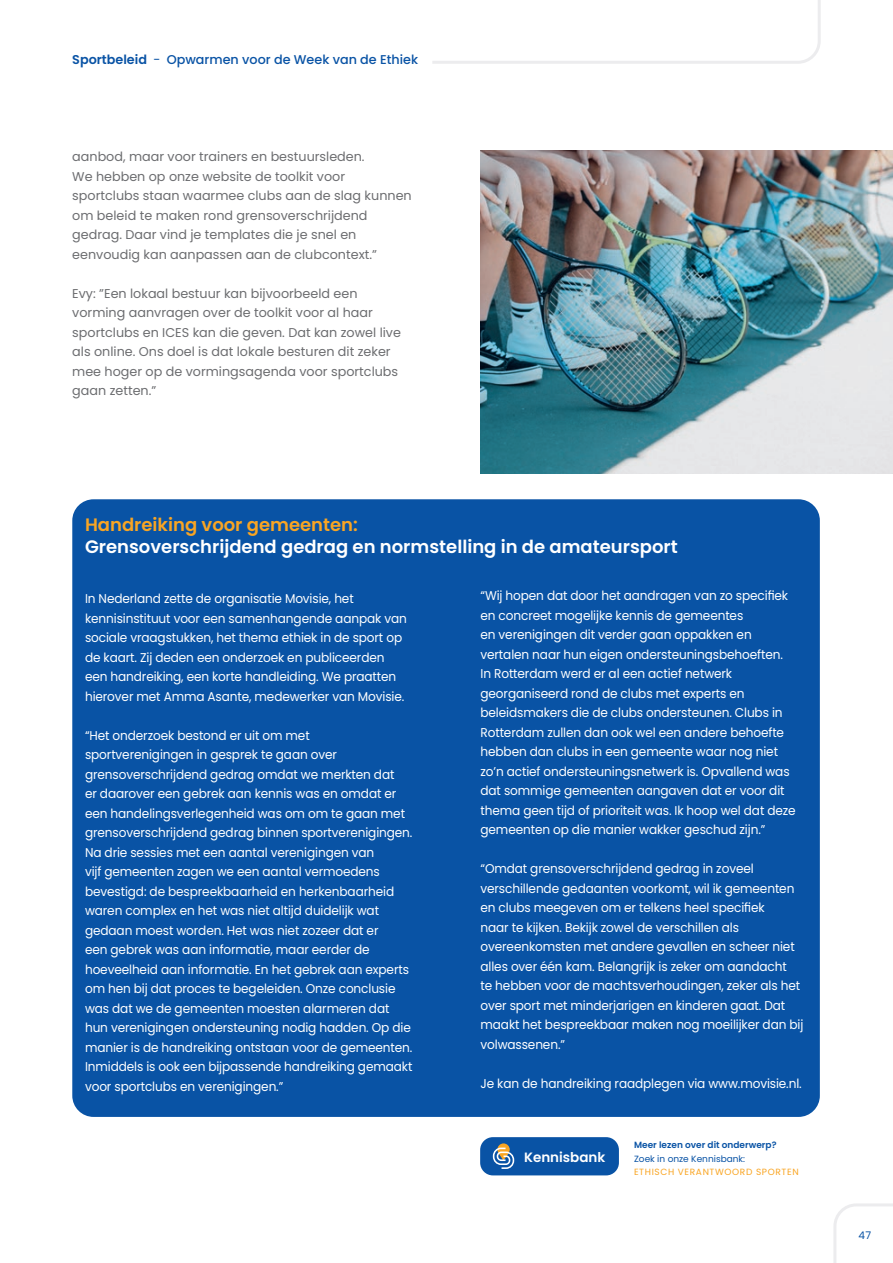
<style>
.page{position:relative;width:893px;height:1263px;background:#fff}
.page>*{position:absolute;margin:0;border:0;box-sizing:border-box;transform-origin:0 0}
.t1{font:600 18px "Poppins";color:#fff}
.t2{font:600 18px "Poppins";color:#f9a523}
.t3{font:600 13.5px "Poppins";color:#fff}
.t4{font:12.75px/19.5px "Poppins";letter-spacing:-.01em;color:#fff;scale:.95 1}
.t5{font:12.75px/19.5px "Poppins";color:#6c6d70}
.t6{font:500 12.75px "Poppins";color:#0953a5}
.t7{font:10.5px "Poppins";color:#0953a5}
.t8{font:600 9px "Poppins";color:#0953a5}
.t9{font:9px "Poppins";letter-spacing:.07em;color:#f9a523}
.t10{font:9px "Poppins";color:#0953a5}
.s1{font-weight:600}
.s2{font-weight:400}
</style>
<div class="page">
<svg style="left:432px;top:0;width:389px;height:64px"></svg>
<div style="left:480px;top:1137px;width:139px;height:38px;background:#0953a5;border-radius:13px"></div>
<svg style="left:497px;top:1143px;width:13px;height:17px"></svg>
<svg style="left:493px;top:1147px;width:21px;height:22px"></svg>
<div style="left:72px;top:499px;width:748px;height:618px;background:#0953a5;border-radius:21px"></div>
<img style="left:480px;top:151px;width:413px;height:322px">
<svg style="left:833px;top:1203px;width:60px;height:60px"></svg>
<p class="t6" style="left:72px;top:52px;width:347px"><span class="s1">Sportbeleid</span> <span class="s2">-</span> Opwarmen voor de Week van de Ethiek</p>
<p class="t5" style="left:72px;top:147px;width:341px">aanbod, maar voor trainers en bestuursleden.<br>We hebben op onze website de toolkit voor sportclubs staan waarmee clubs aan de slag kunnen om beleid te maken rond grensoverschrijdend gedrag. Daar vind je templates die je snel en eenvoudig kan aanpassen aan de clubcontext.”</p>
<p class="t5" style="left:72px;top:284px;width:330px">Evy: ”Een lokaal bestuur kan bijvoorbeeld een vorming aanvragen over de toolkit voor al haar sportclubs en ICES kan die geven. Dat kan zowel live als online. Ons doel is dat lokale besturen dit zeker mee hoger op de vormingsagenda voor sportclubs gaan zetten.”</p>
<h1 class="t2" style="left:85px;top:514px;width:274px">Handreiking voor gemeenten:</h1>
<h1 class="t1" style="left:85px;top:536px;width:594px">Grensoverschrijdend gedrag en normstelling in de amateursport</h1>
<p class="t4" style="left:85px;top:589px;width:340px">In Nederland zette de organisatie Movisie, het kennisinstituut voor een samenhangende aanpak van sociale vraagstukken, het thema ethiek in de sport op de kaart. Zij deden een onderzoek en publiceerden een handreiking, een korte handleiding. We praatten hierover met Amma Asante, medewerker van Movisie.</p>
<p class="t4" style="left:85px;top:725px;width:346px">“Het onderzoek bestond er uit om met sportverenigingen in gesprek te gaan over grensoverschrijdend gedrag omdat we merkten dat<br>er daarover een gebrek aan kennis was en omdat er een handelingsverlegenheid was om om te gaan met grensoverschrijdend gedrag binnen sportverenigingen.<br>Na drie sessies met een aantal verenigingen van<br>vijf gemeenten zagen we een aantal vermoedens bevestigd: de bespreekbaarheid en herkenbaarheid waren complex en het was niet altijd duidelijk wat gedaan moest worden. Het was niet zozeer dat er<br>een gebrek was aan informatie, maar eerder de hoeveelheid aan informatie. En het gebrek aan experts om hen bij dat proces te begeleiden. Onze conclusie was dat we de gemeenten moesten alarmeren dat hun verenigingen ondersteuning nodig hadden. Op die manier is de handreiking ontstaan voor de gemeenten.<br>Inmiddels is ook een bijpassende handreiking gemaakt voor sportclubs en verenigingen.”</p>
<p class="t4" style="left:480px;top:586px;width:333px">“Wij hopen dat door het aandragen van zo specifiek en concreet mogelijke kennis de gemeentes<br>en verenigingen dit verder gaan oppakken en vertalen naar hun eigen ondersteuningsbehoeften.<br>In Rotterdam werd er al een actief netwerk georganiseerd rond de clubs met experts en beleidsmakers die de clubs ondersteunen. Clubs in Rotterdam zullen dan ook wel een andere behoefte hebben dan clubs in een gemeente waar nog niet zo’n actief ondersteuningsnetwerk is. Opvallend was dat sommige gemeenten aangaven dat er voor dit thema geen tijd of prioriteit was. Ik hoop wel dat deze gemeenten op die manier wakker geschud zijn.”</p>
<p class="t4" style="left:480px;top:859px;width:341px">“Omdat grensoverschrijdend gedrag in zoveel verschillende gedaanten voorkomt, wil ik gemeenten en clubs meegeven om er telkens heel specifiek<br>naar te kijken. Bekijk zowel de verschillen als overeenkomsten met andere gevallen en scheer niet alles over één kam. Belangrijk is zeker om aandacht<br>te hebben voor de machtsverhoudingen, zeker als het over sport met minderjarigen en kinderen gaat. Dat maakt het bespreekbaar maken nog moeilijker dan bij volwassenen.”</p>
<p class="t4" style="left:480px;top:1073px;width:340px">Je kan de handreiking raadplegen via www.movisie.nl.</p>
<p class="t3" style="left:524px;top:1149px;width:83px">Kennisbank</p>
<p class="t8" style="left:634px;top:1140px;width:144px">Meer lezen over dit onderwerp?</p>
<p class="t10" style="left:634px;top:1153px;width:113px">Zoek in onze Kennisbank:</p>
<p class="t9" style="left:634px;top:1167px;width:166px">ETHISCH VERANTWOORD SPORTEN</p>
<p class="t7" style="left:858px;top:1229px;width:14px">47</p>
</div>
